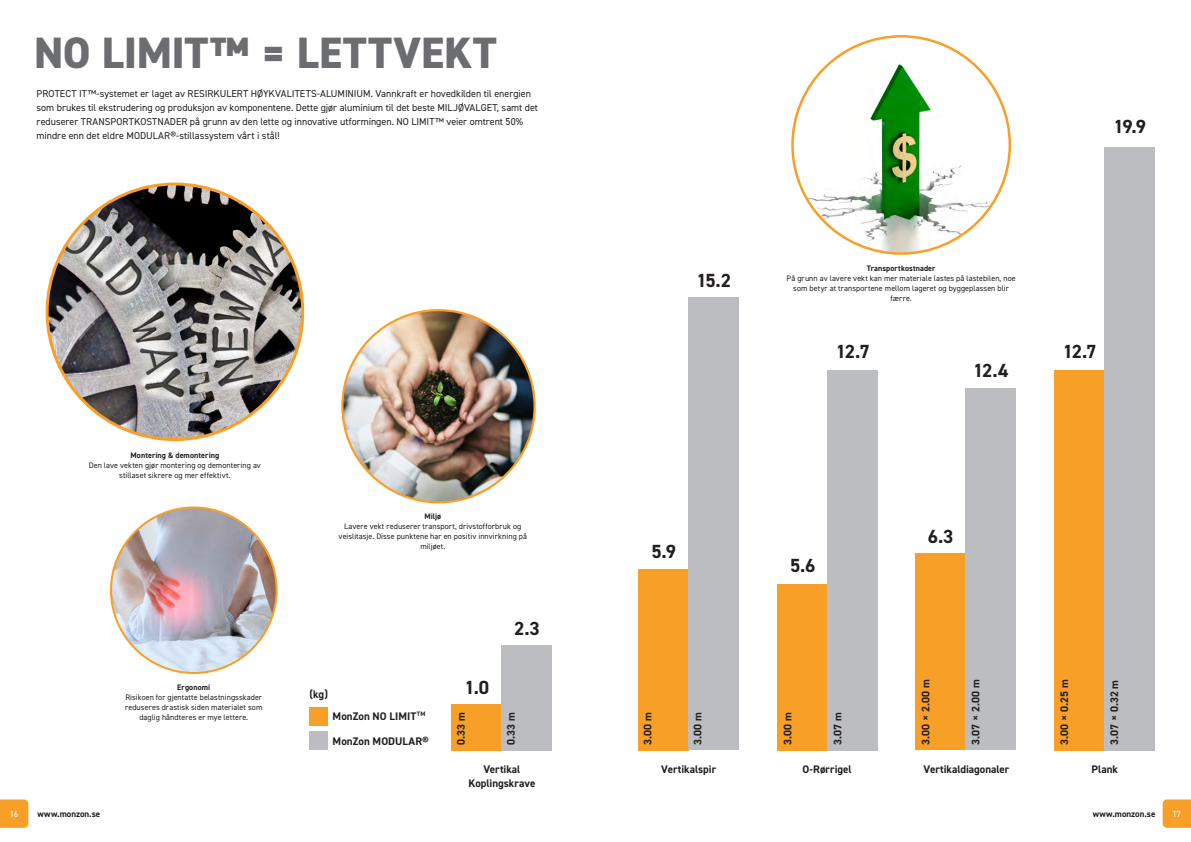
<style>
.page{position:relative;width:1191px;height:842px;background:#fff}
.page>*{position:absolute;margin:0;border:0;box-sizing:border-box;transform-origin:0 0}
.t1{font:800 44px "DIN2014";color:#6c6d70}
.t2{font:700 19.1px "DIN2014";letter-spacing:-.07em;color:#231f20}
.t3{font:700 11px/13.4px "DIN2014";color:#231f20;text-align:center}
.t4{font:10px/14px "DIN2014";color:#231f20}
.t5{font:700 9px "DIN2014";color:#231f20}
.t6{font:9px "DIN2014";color:#fff}
.t7{font:8px/10px "DIN2014";letter-spacing:.005em;color:#231f20;text-align:center}
.t8{font:700 8px "DIN2014";letter-spacing:.015em;color:#231f20}
</style>
<div class="page">
<img style="left:111px;top:507px;width:165px;height:166px;border-radius:83px">
<img style="left:342px;top:310px;width:192px;height:192px;border-radius:96px">
<img style="left:792px;top:54px;width:217px;height:198px">
<img style="left:47px;top:184px;width:256px;height:255px;border-radius:128px">
<div style="left:310px;top:707px;width:18px;height:19px;background:#f89f28"></div>
<div style="left:310px;top:732px;width:18px;height:18px;background:#bcbdc0"></div>
<div style="left:452px;top:704px;width:50px;height:46px;background:#f89f28"></div>
<div style="left:502px;top:645px;width:50px;height:105px;background:#bcbdc0"></div>
<div style="left:638px;top:569px;width:51px;height:181px;background:#f89f28"></div>
<div style="left:689px;top:298px;width:50px;height:452px;background:#bcbdc0"></div>
<div style="left:777px;top:584px;width:50px;height:166px;background:#f89f28"></div>
<div style="left:827px;top:370px;width:51px;height:381px;background:#bcbdc0"></div>
<div style="left:915px;top:553px;width:50px;height:197px;background:#f89f28"></div>
<div style="left:965px;top:389px;width:50px;height:361px;background:#bcbdc0"></div>
<div style="left:1054px;top:370px;width:50px;height:380px;background:#f89f28"></div>
<div style="left:1104px;top:147px;width:50px;height:603px;background:#bcbdc0"></div>
<svg style="left:0;top:799px;width:28px;height:29px"></svg>
<svg style="left:1162px;top:799px;width:29px;height:29px"></svg>
<h1 class="t1" style="left:34px;top:23px;width:464px">NO LIMIT™ = LETTVEKT</h1>
<p class="t4" style="left:37px;top:86px;width:503px">PROTECT IT™-systemet er laget av RESIRKULERT HØYKVALITETS-ALUMINIUM. Vannkraft er hovedkilden til energien som brukes til ekstrudering og produksjon av komponentene. Dette gjør aluminium til det beste MILJØVALGET, samt det reduserer TRANSPORTKOSTNADER på grunn av den lette og innovative utformingen. NO LIMIT™ veier omtrent 50% mindre enn det eldre MODULAR®-stillassystem vårt i stål!</p>
<p class="t8" style="left:130px;top:450px;width:90px">Montering &amp; demontering</p>
<p class="t7" style="left:89px;top:460px;width:174px">Den lave vekten gjør montering og demontering av stillaset sikrere og mer effektivt.</p>
<p class="t8" style="left:424px;top:511px;width:18px">Miljø</p>
<p class="t7" style="left:338px;top:521px;width:190px">Lavere vekt reduserer transport, drivstofforbruk og veislitasje. Disse punktene har en positiv innvirkning på miljøet.</p>
<h2 class="t2" style="left:514px;top:615px;width:27px">2.3</h2>
<h2 class="t2" style="left:696px;top:267px;width:36px">15.2</h2>
<h2 class="t2" style="left:1113px;top:114px;width:34px">19.9</h2>
<p class="t8" style="left:866px;top:263px;width:70px">Transportkostnader</p>
<p class="t7" style="left:786px;top:273px;width:230px">På grunn av lavere vekt kan mer materiale lastes på lastebilen, noe som betyr at transportene mellom lageret og byggeplassen blir færre.</p>
<h2 class="t2" style="left:836px;top:339px;width:35px">12.7</h2>
<h2 class="t2" style="left:973px;top:357px;width:37px">12.4</h2>
<h2 class="t2" style="left:1062px;top:339px;width:35px">12.7</h2>
<h2 class="t2" style="left:651px;top:539px;width:26px">5.9</h2>
<h2 class="t2" style="left:790px;top:553px;width:27px">5.6</h2>
<h2 class="t2" style="left:927px;top:523px;width:27px">6.3</h2>
<p class="t8" style="left:177px;top:682px;width:35px">Ergonomi</p>
<p class="t7" style="left:125px;top:692px;width:139px">Risikoen for gjentatte belastningsskader reduseres drastisk siden materialet som daglig håndteres er mye lettere.</p>
<h3 class="t3" style="left:310px;top:687px;width:20px">(kg)</h3>
<h3 class="t3" style="left:333px;top:709px;width:94px">MonZon NO LIMIT<sup>TM</sup></h3>
<h3 class="t3" style="left:333px;top:734px;width:97px">MonZon MODULAR®</h3>
<h2 class="t2" style="left:464px;top:674px;width:26px">1.0</h2>
<h3 class="t3" style="left:454px;top:745px;width:34px;rotate:-90deg">0.33 m</h3>
<h3 class="t3" style="left:504px;top:745px;width:34px;rotate:-90deg">0.33 m</h3>
<h3 class="t3" style="left:641px;top:745px;width:34px;rotate:-90deg">3.00 m</h3>
<h3 class="t3" style="left:691px;top:745px;width:34px;rotate:-90deg">3.00 m</h3>
<h3 class="t3" style="left:781px;top:745px;width:34px;rotate:-90deg">3.00 m</h3>
<h3 class="t3" style="left:831px;top:745px;width:34px;rotate:-90deg">3.07 m</h3>
<h3 class="t3" style="left:468px;top:763px;width:68px">Vertikal<br>Koplingskrave</h3>
<h3 class="t3" style="left:661px;top:763px;width:56px">Vertikalspir</h3>
<h3 class="t3" style="left:802px;top:763px;width:51px">O-Rørrigel</h3>
<h3 class="t3" style="left:919px;top:745px;width:67px;rotate:-90deg">3.00 × 2.00 m</h3>
<h3 class="t3" style="left:969px;top:745px;width:67px;rotate:-90deg">3.07 × 2.00 m</h3>
<h3 class="t3" style="left:1057px;top:745px;width:67px;rotate:-90deg">3.00 × 0.25 m</h3>
<h3 class="t3" style="left:1107px;top:745px;width:67px;rotate:-90deg">3.07 × 0.32 m</h3>
<h3 class="t3" style="left:923px;top:763px;width:87px">Vertikaldiagonaler</h3>
<h3 class="t3" style="left:1091px;top:763px;width:28px">Plank</h3>
<p class="t6" style="left:10px;top:808px;width:10px">16</p>
<p class="t5" style="left:38px;top:808px;width:64px">www.monzon.se</p>
<p class="t5" style="left:1092px;top:808px;width:64px">www.monzon.se</p>
<p class="t6" style="left:1172px;top:808px;width:10px">17</p>
</div>
